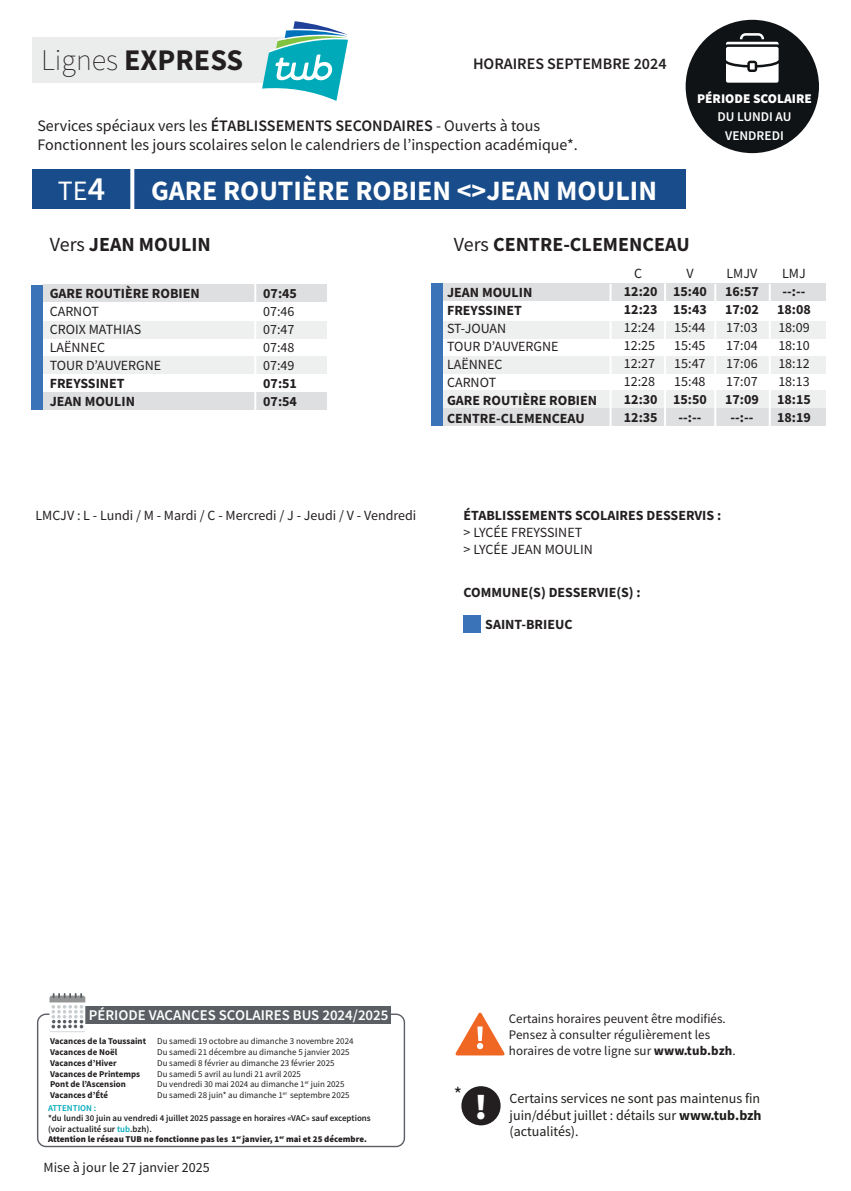
<style>
.page{position:relative;width:851px;height:1191px;background:#fff}
.page>*{position:absolute;margin:0;border:0;box-sizing:border-box;transform-origin:0 0}
.t1{font:900 36px "Source Sans Pro";color:#fff}
.t2{font:700 30px "Source Sans Pro";color:#231f20}
.t3{font:700 28px "Source Sans Pro";color:#fff}
.t4{font:28px "Source Sans Pro";color:#fff}
.t5{font:700 20px "Source Sans Pro";color:#231f20}
.t6{font:16px/19.2px "Source Sans Pro";color:#231f20}
.t7{font:600 16px "Source Sans Pro";color:#231f20}
.t8{font:600 14.8px "Source Sans Pro";color:#fff}
.t9{font:14px "Source Sans Pro";color:#231f20}
.t10{font:700 14px "Source Sans Pro";color:#231f20}
.t11{font:14px/16.8px "Source Sans Pro";color:#1d1d1b;text-align:justify}
.t12{font:600 13.4px/18.6px "Source Sans Pro";color:#fff;text-align:center}
.t13{font:900 13.4px "Source Sans Pro";color:#fff}
.t14{font:13px/15.6px "Source Sans Pro";color:#231f20}
.t15{font:9px/10.6px "Source Sans Pro";color:#231f20}
.t16{font:600 9px/10.4px "Source Sans Pro";color:#231f20}
.t17{font:900 9px "Source Sans Pro";color:#231f20}
.t18{font:700 9px "Source Sans Pro";color:#231f20}
.t19{font:600 9px "Source Sans Pro";color:#00aab8}
.s1{font-weight:200}
.s2{font-weight:600}
.s3{font-weight:600;font-size:34px}
.s4{font-weight:400}
.s5{font-weight:700}
.s6{color:#00aab8}
</style>
<div class="page">
<div style="left:32px;top:38px;width:263px;height:45px;background:#ebecec"></div>
<div style="left:685px;top:20px;width:133px;height:133px;background:#101315;border-radius:50%"></div>
<svg style="left:726px;top:33px;width:52px;height:50px"></svg>
<svg style="left:262px;top:21px;width:86px;height:80px"></svg>
<svg style="left:455px;top:1012px;width:50px;height:43px"></svg>
<div style="left:461px;top:1086px;width:39px;height:39px;background:#231f20;border-radius:50%"></div>
<div style="left:37px;top:1013px;width:368px;height:134px;border:1px solid #5b5f64;border-radius:8px"></div>
<div style="left:84px;top:1005px;width:307px;height:18px;background:#5b5f64"></div>
<svg style="left:49px;top:993px;width:36px;height:39px"></svg>
<div style="left:442px;top:409px;width:383px;height:17px;background:#dedfe0"></div>
<div style="left:43px;top:392px;width:283px;height:17px;background:#dedfe0"></div>
<div style="left:43px;top:356px;width:283px;height:17px;background:#eeefef"></div>
<div style="left:43px;top:285px;width:283px;height:17px;background:#dedfe0"></div>
<div style="left:43px;top:322px;width:283px;height:17px;background:#eeefef"></div>
<div style="left:33px;top:169px;width:652px;height:39px;background:#184c8a"></div>
<div style="left:442px;top:356px;width:383px;height:17px;background:#eeefef"></div>
<div style="left:442px;top:284px;width:383px;height:17px;background:#dedfe0"></div>
<div style="left:442px;top:322px;width:383px;height:17px;background:#eeefef"></div>
<div style="left:442px;top:390px;width:383px;height:18px;background:#eeefef"></div>
<hr style="left:609px;top:284px;width:2px;height:158px;background:#fff">
<div style="left:31px;top:285px;width:12px;height:124px;background:#3b73b8"></div>
<div style="left:431px;top:284px;width:11px;height:142px;background:#3b73b8"></div>
<div style="left:463px;top:615px;width:17px;height:17px;background:#3b73b8"></div>
<svg style="left:130px;top:169px;width:4px;height:40px"></svg>
<hr style="left:254px;top:283px;width:2px;height:156px;background:#fff">
<hr style="left:664px;top:283px;width:2px;height:161px;background:#fff">
<hr style="left:714px;top:284px;width:2px;height:160px;background:#fff">
<hr style="left:768px;top:284px;width:2px;height:162px;background:#fff">
<h2 class="t2" style="left:41px;top:40px;width:203px"><span class="s1">Lignes</span> EXPRESS</h2>
<p class="t6" style="left:37px;top:116px;width:541px">Services spéciaux vers les <span class="s2">ÉTABLISSEMENTS SECONDAIRES</span> - Ouverts à tous<br>Fonctionnent les jours scolaires selon le calendriers de l’inspection académique*.</p>
<p class="t7" style="left:473px;top:54px;width:195px">HORAIRES SEPTEMBRE 2024</p>
<p class="t4" style="left:58px;top:173px;width:49px">TE<span class="s3">4</span></p>
<p class="t3" style="left:151px;top:172px;width:507px">GARE ROUTIÈRE ROBIEN &lt;&gt;JEAN MOULIN</p>
<p class="t13" style="left:697px;top:89px;width:116px">PÉRIODE SCOLAIRE</p>
<p class="t12" style="left:717px;top:107px;width:76px">DU LUNDI AU<br>VENDREDI</p>
<p class="t5" style="left:50px;top:231px;width:162px"><span class="s4">Vers</span> JEAN MOULIN</p>
<p class="t5" style="left:454px;top:231px;width:237px"><span class="s4">Vers</span> CENTRE-CLEMENCEAU</p>
<p class="t10" style="left:50px;top:284px;width:151px">GARE ROUTIÈRE ROBIEN</p>
<p class="t9" style="left:50px;top:303px;width:51px">CARNOT</p>
<p class="t9" style="left:50px;top:321px;width:93px">CROIX MATHIAS</p>
<p class="t9" style="left:50px;top:339px;width:57px">LAËNNEC</p>
<p class="t9" style="left:50px;top:357px;width:113px">TOUR D’AUVERGNE</p>
<p class="t10" style="left:50px;top:374px;width:76px">FREYSSINET</p>
<p class="t10" style="left:50px;top:392px;width:87px">JEAN MOULIN</p>
<p class="t10" style="left:263px;top:284px;width:35px">07:45</p>
<p class="t9" style="left:263px;top:303px;width:33px">07:46</p>
<p class="t9" style="left:263px;top:321px;width:33px">07:47</p>
<p class="t9" style="left:263px;top:339px;width:33px">07:48</p>
<p class="t9" style="left:263px;top:357px;width:33px">07:49</p>
<p class="t10" style="left:263px;top:374px;width:35px">07:51</p>
<p class="t10" style="left:263px;top:392px;width:35px">07:54</p>
<p class="t10" style="left:447px;top:283px;width:87px">JEAN MOULIN</p>
<p class="t10" style="left:447px;top:301px;width:76px">FREYSSINET</p>
<p class="t9" style="left:447px;top:320px;width:61px">ST-JOUAN</p>
<p class="t9" style="left:447px;top:338px;width:113px">TOUR D’AUVERGNE</p>
<p class="t9" style="left:447px;top:356px;width:57px">LAËNNEC</p>
<p class="t9" style="left:447px;top:374px;width:51px">CARNOT</p>
<p class="t10" style="left:447px;top:391px;width:151px">GARE ROUTIÈRE ROBIEN</p>
<p class="t10" style="left:447px;top:409px;width:139px">CENTRE-CLEMENCEAU</p>
<p class="t9" style="left:634px;top:264px;width:9px">C</p>
<p class="t9" style="left:686px;top:264px;width:9px">V</p>
<p class="t9" style="left:726px;top:264px;width:32px">LMJV</p>
<p class="t9" style="left:782px;top:264px;width:25px">LMJ</p>
<p class="t10" style="left:623px;top:282px;width:84px">12:20 15:40</p>
<p class="t10" style="left:725px;top:282px;width:35px">16:57</p>
<p class="t10" style="left:782px;top:282px;width:24px">--:--</p>
<p class="t10" style="left:623px;top:300px;width:84px">12:23 15:43</p>
<p class="t10" style="left:725px;top:300px;width:35px">17:02</p>
<p class="t10" style="left:777px;top:300px;width:35px">18:08</p>
<p class="t9" style="left:623px;top:318px;width:33px">12:24</p>
<p class="t9" style="left:674px;top:318px;width:33px">15:44</p>
<p class="t9" style="left:726px;top:318px;width:33px">17:03</p>
<p class="t9" style="left:778px;top:318px;width:33px">18:09</p>
<p class="t9" style="left:623px;top:336px;width:33px">12:25</p>
<p class="t9" style="left:674px;top:336px;width:33px">15:45</p>
<p class="t9" style="left:726px;top:336px;width:33px">17:04</p>
<p class="t9" style="left:778px;top:336px;width:33px">18:10</p>
<p class="t9" style="left:623px;top:354px;width:33px">12:27</p>
<p class="t9" style="left:674px;top:354px;width:33px">15:47</p>
<p class="t9" style="left:726px;top:354px;width:33px">17:06</p>
<p class="t9" style="left:778px;top:354px;width:33px">18:12</p>
<p class="t9" style="left:623px;top:372px;width:33px">12:28</p>
<p class="t9" style="left:674px;top:372px;width:33px">15:48</p>
<p class="t9" style="left:726px;top:372px;width:33px">17:07</p>
<p class="t9" style="left:778px;top:372px;width:33px">18:13</p>
<p class="t10" style="left:623px;top:390px;width:84px">12:30 15:50</p>
<p class="t10" style="left:725px;top:390px;width:35px">17:09</p>
<p class="t10" style="left:777px;top:390px;width:35px">18:15</p>
<p class="t10" style="left:623px;top:408px;width:35px">12:35</p>
<p class="t10" style="left:678px;top:408px;width:24px">--:--</p>
<p class="t10" style="left:730px;top:408px;width:24px">--:--</p>
<p class="t10" style="left:777px;top:408px;width:35px">18:19</p>
<p class="t9" style="left:35px;top:506px;width:382px">LMCJV : L - Lundi / M - Mardi / C - Mercredi / J - Jeudi / V - Vendredi</p>
<p class="t10" style="left:463px;top:506px;width:259px">ÉTABLISSEMENTS SCOLAIRES DESSERVIS :</p>
<p class="t9" style="left:463px;top:523px;width:120px">&gt; LYCÉE FREYSSINET</p>
<p class="t9" style="left:463px;top:540px;width:131px">&gt; LYCÉE JEAN MOULIN</p>
<p class="t10" style="left:463px;top:583px;width:179px">COMMUNE(S) DESSERVIE(S) :</p>
<p class="t10" style="left:485px;top:614px;width:89px">SAINT-BRIEUC</p>
<p class="t8" style="left:89px;top:1005px;width:301px">PÉRIODE VACANCES SCOLAIRES BUS 2024/2025</p>
<p class="t15" style="left:50px;top:1036px;width:305px"><span class="s5">Vacances de la Toussaint</span> Du samedi 19 octobre au dimanche 3 novembre 2024<br><span class="s5">Vacances de Noël</span></p>
<p class="t15" style="left:157px;top:1046px;width:194px">Du samedi 21 décembre au dimanche 5 janvier 2025</p>
<p class="t18" style="left:50px;top:1056px;width:68px">Vacances d’Hiver</p>
<p class="t15" style="left:157px;top:1057px;width:179px">Du samedi 8 février au dimanche 23 février 2025</p>
<p class="t18" style="left:50px;top:1067px;width:91px">Vacances de Printemps</p>
<p class="t15" style="left:157px;top:1068px;width:145px">Du samedi 5 avril au lundi 21 avril 2025</p>
<p class="t18" style="left:50px;top:1078px;width:77px">Pont de l’Ascension</p>
<p class="t15" style="left:157px;top:1079px;width:189px">Du vendredi 30 mai 2024 au dimanche 1<sup>er</sup> juin 2025</p>
<p class="t18" style="left:50px;top:1088px;width:59px">Vacances d’Été</p>
<p class="t15" style="left:157px;top:1089px;width:194px">Du samedi 28 juin* au dimanche 1<sup>er</sup> septembre 2025</p>
<p class="t17" style="left:48px;top:1133px;width:320px">Attention le réseau TUB ne fonctionne pas les 1<sup>er</sup> janvier, 1<sup>er</sup> mai et 25 décembre.</p>
<p class="t19" style="left:48px;top:1101px;width:50px">ATTENTION :</p>
<p class="t16" style="left:48px;top:1112px;width:324px">*du lundi 30 juin au vendredi 4 juillet 2025 passage en horaires «VAC» sauf exceptions (voir actualité sur <span class="s6">tub</span>.bzh).</p>
<p class="t9" style="left:44px;top:1158px;width:168px">Mise à jour le 27 janvier 2025</p>
<p class="t14" style="left:508px;top:1011px;width:228px">Certains horaires peuvent être modifiés.<br>Pensez à consulter régulièrement les horaires de votre ligne sur <span class="s5">www.tub.bzh</span>.</p>
<h1 class="t1" style="left:474px;top:1082px;width:14px">!</h1>
<p class="t11" style="left:509px;top:1089px;width:253px">Certains services ne sont pas maintenus fin juin/début juillet : détails sur <span class="s5">www.tub.bzh </span>(actualités).</p>
</div>
